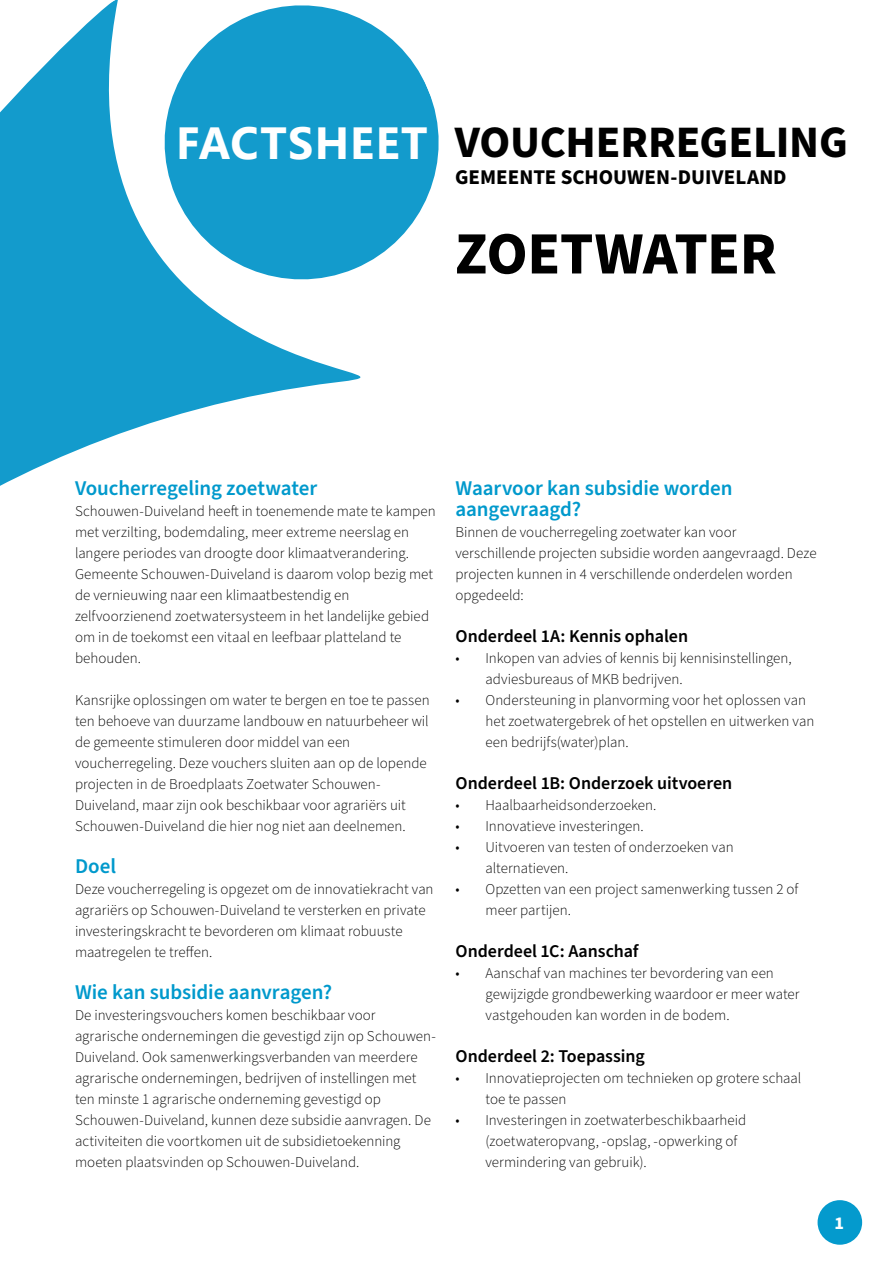
<style>
.page{position:relative;width:893px;height:1263px;background:#fff}
.page>*{position:absolute;margin:0;border:0;box-sizing:border-box;transform-origin:0 0}
.Titel{font:700 60px "Source Sans Pro";letter-spacing:-.01em;color:#000}
.Titel-2{font:700 45px "Source Sans Pro";letter-spacing:-.005em;color:#000}
.Platte_tekst{font:700 45px "Segoe UI";letter-spacing:.03em;color:#fff}
.Tussenkop_1_blauw{font:600 21px/21px "Source Sans Pro";letter-spacing:-.005em;color:#09c}
.Titel-3{font:700 21px "Source Sans Pro";color:#000}
.Tussenkop_2{font:600 18px "Source Sans Pro";color:#000}
.t1{font:700 18px "Source Sans Pro";color:#fff}
.Platte_tekst-2{font:300 15px/21px "Source Sans Pro";color:#000}
</style>
<div class="page">
<svg style="left:0;top:0;width:361px;height:486px;fill:#139bcc"></svg>
<svg style="left:146px;top:0;width:293px;height:298px;fill:#139bcc"></svg>
<div style="left:818px;top:1200px;width:44px;height:45px;background:#049acd;border-radius:50%"></div>
<p class="Platte_tekst" style="left:176px;top:101px;width:253px">FACTSHEET</p>
<h1 class="Titel-2" style="left:455px;top:112px;width:394px">VOUCHERREGELING</h1>
<h1 class="Titel-3" style="left:455px;top:163px;width:333px">GEMEENTE SCHOUWEN-DUIVELAND</h1>
<h1 class="Titel" style="left:455px;top:213px;width:323px">ZOETWATER</h1>
<h2 class="Tussenkop_1_blauw" style="left:75px;top:478px;width:244px">Voucherregeling zoetwater</h2>
<p class="Platte_tekst-2" style="left:75px;top:501px;width:362px">Schouwen-Duiveland heeft in toenemende mate te kampen met verzilting, bodemdaling, meer extreme neerslag en langere periodes van droogte door klimaatverandering.<br>Gemeente Schouwen-Duiveland is daarom volop bezig met de vernieuwing naar een klimaatbestendig en zelfvoorzienend zoetwatersysteem in het landelijke gebied om in de toekomst een vitaal en leefbaar platteland te behouden.</p>
<p class="Platte_tekst-2" style="left:75px;top:690px;width:356px">Kansrijke oplossingen om water te bergen en toe te passen ten behoeve van duurzame landbouw en natuurbeheer wil de gemeente stimuleren door middel van een voucherregeling. Deze vouchers sluiten aan op de lopende projecten in de Broedplaats Zoetwater Schouwen-Duiveland, maar zijn ook beschikbaar voor agrariërs uit Schouwen-Duiveland die hier nog niet aan deelnemen.</p>
<h2 class="Tussenkop_1_blauw" style="left:75px;top:856px;width:43px">Doel</h2>
<p class="Platte_tekst-2" style="left:75px;top:879px;width:360px">Deze voucherregeling is opgezet om de innovatiekracht van agrariërs op Schouwen-Duiveland te versterken en private investeringskracht te bevorderen om klimaat robuuste maatregelen te treffen.</p>
<h2 class="Tussenkop_1_blauw" style="left:75px;top:982px;width:259px">Wie kan subsidie aanvragen?</h2>
<p class="Platte_tekst-2" style="left:75px;top:1005px;width:362px">De investeringsvouchers komen beschikbaar voor agrarische ondernemingen die gevestigd zijn op Schouwen-Duiveland. Ook samenwerkingsverbanden van meerdere agrarische ondernemingen, bedrijven of instellingen met ten minste 1 agrarische onderneming gevestigd op Schouwen-Duiveland, kunnen deze subsidie aanvragen. De activiteiten die voortkomen uit de subsidietoekenning moeten plaatsvinden op Schouwen-Duiveland.</p>
<h2 class="Tussenkop_1_blauw" style="left:455px;top:478px;width:279px">Waarvoor kan subsidie worden aangevraagd?</h2>
<p class="Platte_tekst-2" style="left:455px;top:522px;width:363px">Binnen de voucherregeling zoetwater kan voor verschillende projecten subsidie worden aangevraagd. Deze projecten kunnen in 4 verschillende onderdelen worden opgedeeld:</p>
<h3 class="Tussenkop_2" style="left:455px;top:624px;width:234px">Onderdeel 1A: Kennis ophalen</h3>
<p class="Platte_tekst-2" style="left:485px;top:648px;width:308px;text-indent:-30px">• Inkopen van advies of kennis bij kennisinstellingen, adviesbureaus of MKB bedrijven.</p>
<p class="Platte_tekst-2" style="left:485px;top:690px;width:330px;text-indent:-30px">• Ondersteuning in planvorming voor het oplossen van het zoetwatergebrek of het opstellen en uitwerken van een bedrijfs(water)plan.</p>
<h3 class="Tussenkop_2" style="left:455px;top:771px;width:278px">Onderdeel 1B: Onderzoek uitvoeren</h3>
<p class="Platte_tekst-2" style="left:455px;top:795px;width:202px">• Haalbaarheidsonderzoeken.</p>
<p class="Platte_tekst-2" style="left:455px;top:816px;width:190px">• Innovatieve investeringen.</p>
<p class="Platte_tekst-2" style="left:485px;top:837px;width:250px;text-indent:-30px">• Uitvoeren van testen of onderzoeken van alternatieven.</p>
<p class="Platte_tekst-2" style="left:485px;top:879px;width:314px;text-indent:-30px">• Opzetten van een project samenwerking tussen 2 of meer partijen.</p>
<h3 class="Tussenkop_2" style="left:455px;top:939px;width:185px">Onderdeel 1C: Aanschaf</h3>
<p class="Platte_tekst-2" style="left:485px;top:963px;width:316px;text-indent:-30px">• Aanschaf van machines ter bevordering van een gewijzigde grondbewerking waardoor er meer water vastgehouden kan worden in de bodem.</p>
<h3 class="Tussenkop_2" style="left:455px;top:1044px;width:191px">Onderdeel 2: Toepassing</h3>
<p class="Platte_tekst-2" style="left:485px;top:1068px;width:317px;text-indent:-30px">• Innovatieprojecten om technieken op grotere schaal toe te passen</p>
<p class="Platte_tekst-2" style="left:485px;top:1110px;width:262px;text-indent:-30px">• Investeringen in zoetwaterbeschikbaarheid (zoetwateropvang, -opslag, -opwerking of vermindering van gebruik).</p>
<p class="t1" style="left:834px;top:1211px;width:11px">1</p>
</div>
